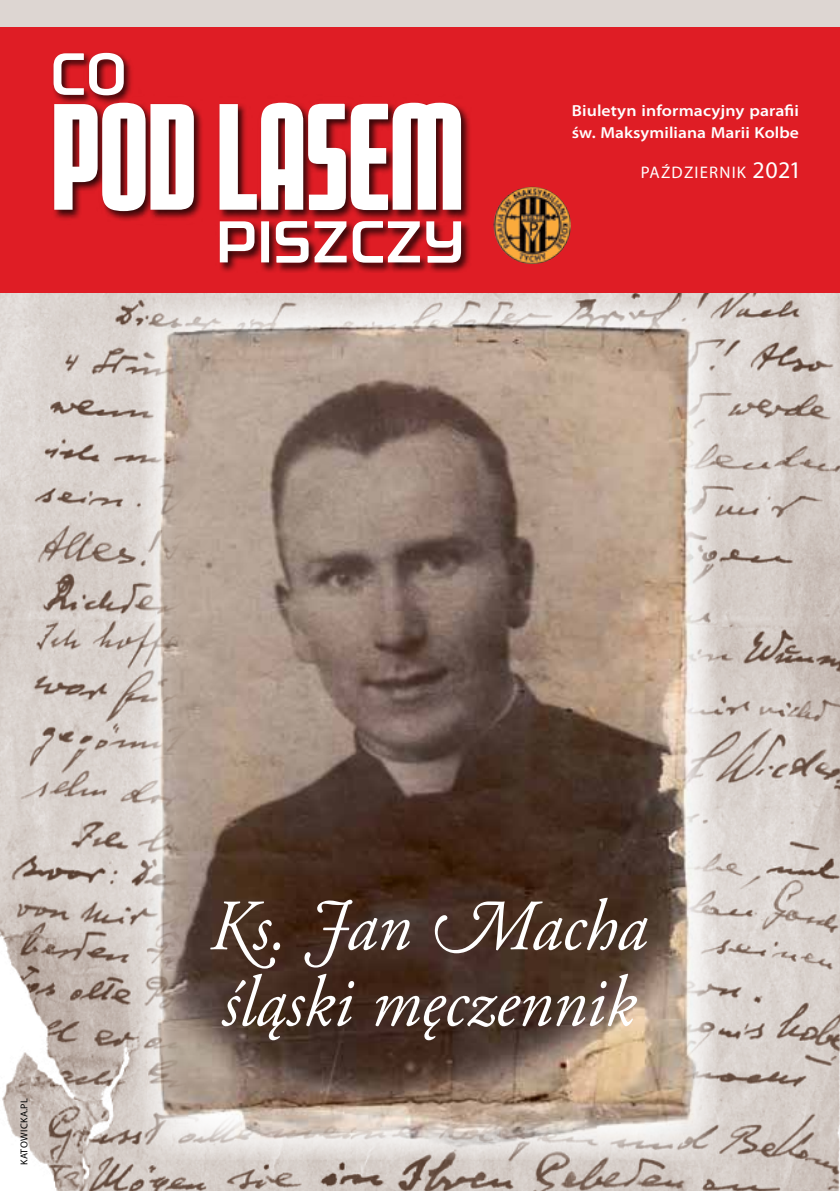
<style>
.page{position:relative;width:840px;height:1191px;background:#fff}
.page>*{position:absolute;margin:0;border:0;box-sizing:border-box;transform-origin:0 0}
.t1{font:italic 72px/76px "Adobe Garamond Pro";color:#fff;scale:.94 1}
.t2{font:16.8px "Myriad Pro";letter-spacing:.07em;color:#fff}
.t3{font:600 semi-expanded 16px/22px "Myriad Pro";letter-spacing:.005em;color:#fff}
.t4{font:10px "Myriad Pro";letter-spacing:.04em;color:#000}
.s1{font-size:24px}
</style>
<div class="page">
<img style="left:0;top:292px;width:839px;height:899px">
<div style="left:0;top:0;width:839px;height:48px;background:#ddd6d2"></div>
<div style="left:0;top:27px;width:839px;height:265px;background:#df1d25"></div>
<div style="left:51px;top:51px;width:420px;height:222px;background:#000;opacity:.75"></div>
<svg style="left:220px;top:221px;width:241px;height:42px"></svg>
<svg style="left:54px;top:103px;width:407px;height:108px;background:#dfafb1"></svg>
<svg style="left:53px;top:53px;width:71px;height:42px"></svg>
<img style="left:493px;top:187px;width:77px;height:77px;border-radius:38px">
<img style="left:140px;top:300px;width:576px;height:859px">
<p class="t3" style="left:571px;top:100px;width:228px">Biuletyn informacyjny parafii św. Maksymiliana Marii Kolbe</p>
<p class="t2" style="left:640px;top:162px;width:159px">PAŹDZIERNIK <span class="s1">2021</span></p>
<p class="t4" style="left:18px;top:1165px;width:69px;rotate:-90deg">KATOWICKA.PL</p>
<h1 class="t1" style="left:210px;top:890px;width:466px">Ks. Jan Macha śląski męczennik</h1>
</div>
